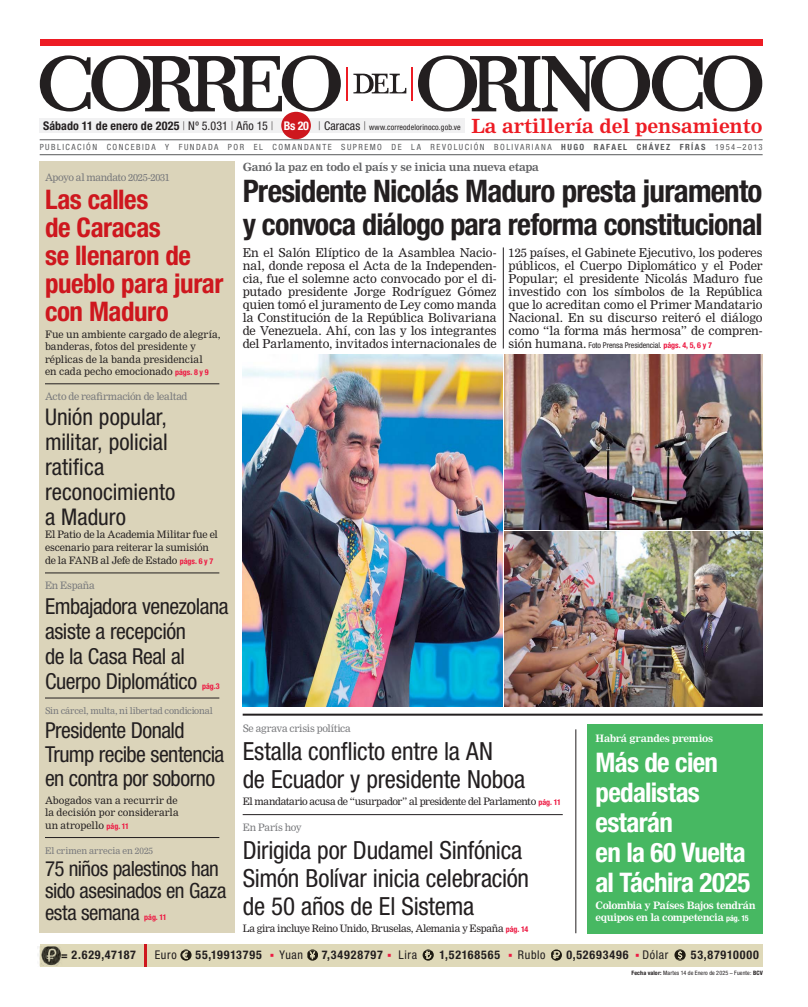
<style>
.page{position:relative;width:808px;height:1007px;background:#fff}
.page>*{position:absolute;margin:0;border:0;box-sizing:border-box;transform-origin:0 0}
.t1{font:700 condensed 31.1px "Helvetica Neue";letter-spacing:-.025em;color:#231f20}
.t2{font:700 condensed 30px "Helvetica Neue";letter-spacing:-.025em;color:#231f20}
.t3{font:700 condensed 27px/28px "Helvetica Neue";letter-spacing:-.015em;color:#ce171e}
.t4{font:700 condensed 27px/30px "Helvetica Neue";letter-spacing:-.025em;color:#fff}
.t5{font:condensed 25px/28px "Helvetica Neue";letter-spacing:-.01em;color:#231f20}
.t6{font:condensed 23px/25px "Helvetica Neue";color:#231f20}
.t7{font:condensed 22px/25px "Helvetica Neue";letter-spacing:-.025em;color:#231f20}
.t8{font:condensed 21px/22px "Helvetica Neue";letter-spacing:-.025em;color:#231f20}
.t9{font:700 19.1px "Nimrod MT Std";letter-spacing:-.005em;color:#ed1c24}
.t10{font:12px/13px "Nimrod MT Std";letter-spacing:-.005em;color:#231f20;text-align:justify}
.t11{font:700 condensed 12px "Helvetica Neue";letter-spacing:.065em;color:#231f20}
.t12{font:700 condensed 12px "Helvetica Neue";letter-spacing:.01em;color:#231f20}
.t13{font:condensed 12px "Helvetica Neue";letter-spacing:.05em;color:#231f20}
.t14{font:700 condensed 12px "Helvetica Neue";color:#fff}
.t15{font:700 11px "Nimrod MT Std";letter-spacing:-.03em;color:#636466}
.t16{font:10px/12.2px "Nimrod MT Std";letter-spacing:-.01em;color:#231f20}
.t17{font:10px "Nimrod MT Std";letter-spacing:-.025em;color:#77787b}
.t18{font:700 10px/12px "Nimrod MT Std";letter-spacing:-.04em;color:#fff}
.t19{font:10px "Nimrod MT Std";letter-spacing:-.04em;color:#231f20}
.t20{font:10px "Nimrod MT Std";letter-spacing:-.035em;color:#231f20}
.t21{font:9px "Nimrod MT Std";letter-spacing:-.01em;color:#77787b}
.t22{font:condensed 8.5px "Helvetica Neue";letter-spacing:.17em;color:#58595b}
.t23{font:condensed 8px "Helvetica Neue";letter-spacing:.01em;color:#231f20}
.t24{font:700 condensed 8px "Helvetica Neue";letter-spacing:-.005em;color:#ed1942}
.t25{font:condensed 6px "Helvetica Neue";letter-spacing:.02em;color:#231f20}
.s1{font-weight:100}
.s2{font-weight:400}
.s3{font-weight:100;font-size:12px}
.s4{font-size:12px}
.s5{font-weight:700}
.s6{font-family:"Helvetica Neue";font-weight:700;font-stretch:condensed;font-size:8px;color:#ed1942}
.s7{font-family:"Nimrod MT Std";font-stretch:normal;font-size:12px}
.s8{font-weight:700;color:#ed1942}
.s9{font-family:"Helvetica Neue";font-stretch:condensed;font-size:8px}
.s10{font-size:11px}
</style>
<div class="page">
<div style="left:587px;top:724px;width:176px;height:209px;background:#47b862"></div>
<div style="left:40px;top:944px;width:723px;height:23px;background:#dfd9b9"></div>
<div style="left:40px;top:119px;width:425px;height:14px;background:#f1f1f2"></div>
<div style="left:40px;top:40px;width:722px;height:6px;background:#ed1c24"></div>
<svg style="left:418px;top:55px;width:344px;height:57px"></svg>
<svg style="left:40px;top:55px;width:301px;height:57px"></svg>
<svg style="left:353px;top:73px;width:53px;height:21px"></svg>
<hr style="left:347px;top:67px;width:1px;height:34px;background:#ed1c24">
<hr style="left:411px;top:67px;width:2px;height:34px;background:#ed1c24">
<hr style="left:40px;top:154px;width:723px;height:1px;background:#58595b">
<hr style="left:40px;top:139px;width:723px;height:1px;background:#58595b">
<hr style="left:144px;top:944px;width:3px;height:23px;background:#ce171e">
<img style="left:37px;top:946px;width:24px;height:20px">
<svg style="left:58px;top:954px;width:4px;height:5px"></svg>
<svg style="left:180px;top:949px;width:12px;height:11px"></svg>
<svg style="left:307px;top:949px;width:11px;height:11px"></svg>
<svg style="left:423px;top:949px;width:11px;height:11px"></svg>
<svg style="left:551px;top:949px;width:11px;height:11px"></svg>
<svg style="left:674px;top:949px;width:12px;height:11px"></svg>
<div style="left:281px;top:112px;width:30px;height:27px;background:#ce171e;border-radius:50%"></div>
<hr style="left:575px;top:729px;width:1px;height:204px;background:#231f20">
<hr style="left:503px;top:247px;width:1px;height:101px;background:#231f20">
<hr style="left:243px;top:713px;width:520px;height:2px;background:#231f20">
<img style="left:243px;top:355px;width:259px;height:351px">
<hr style="left:243px;top:814px;width:320px;height:1px;background:#231f20">
<div style="left:39px;top:162px;width:196px;height:771px;background:#dbd4ba"></div>
<hr style="left:45px;top:383px;width:174px;height:1px;background:#231f20">
<hr style="left:45px;top:572px;width:174px;height:1px;background:#231f20">
<hr style="left:45px;top:697px;width:174px;height:1px;background:#231f20">
<hr style="left:45px;top:837px;width:174px;height:1px;background:#231f20">
<img style="left:505px;top:354px;width:258px;height:175px">
<img style="left:505px;top:531px;width:258px;height:175px">
<p class="t12" style="left:43px;top:122px;width:232px">Sábado 11 de enero de 2025 <span class="s1">|</span> <span class="s2">Nº 5.031</span> <span class="s1">|</span> <span class="s2">Año 15</span> <span class="s1">|</span></p>
<p class="t23" style="left:318px;top:124px;width:144px"><span class="s3">|</span> <span class="s4">Caracas</span> <span class="s3">|</span> www.correodelorinoco.gob.ve</p>
<h3 class="t9" style="left:471px;top:117px;width:293px">La artillería del pensamiento</h3>
<p class="t22" style="left:40px;top:144px;width:724px">PUBLICACIÓN CONCEBIDA Y FUNDADA POR EL COMANDANTE SUPREMO DE LA REVOLUCIÓN BOLIVARIANA <span class="s5">HUGO RAFAEL CHÁVEZ FRÍAS</span> 1954–2013</p>
<p class="t14" style="left:284px;top:121px;width:27px">Bs 20</p>
<p class="t17" style="left:45px;top:172px;width:126px">Apoyo al mandato 2025-2031</p>
<h3 class="t3" style="left:45px;top:188px;width:180px">Las calles<br>de Caracas<br>se llenaron de pueblo para jurar con Maduro</h3>
<p class="t16" style="left:45px;top:329px;width:177px">Fue un ambiente cargado de alegría, banderas, fotos del presidente y réplicas de la banda presidencial<br>en cada pecho emocionado <span class="s6">págs. 8 y 9</span></p>
<p class="t17" style="left:45px;top:391px;width:144px">Acto de reafirmación de lealtad</p>
<h3 class="t6" style="left:45px;top:407px;width:132px">Unión popular, militar, policial ratifica reconocimiento a Maduro</h3>
<p class="t16" style="left:45px;top:528px;width:174px;line-height:13px">El Patio de la Academia Militar fue el escenario para reiterar la sumisión de la FANB al Jefe de Estado <span class="s6">págs. 6 y 7</span></p>
<p class="t17" style="left:45px;top:580px;width:51px">En España</p>
<h3 class="t7" style="left:45px;top:596px;width:185px">Embajadora venezolana asiste a recepción<br>de la Casa Real al<br>Cuerpo Diplomático</h3>
<p class="t24" style="left:202px;top:683px;width:19px">pág.3</p>
<p class="t21" style="left:45px;top:706px;width:169px">Sin cárcel, multa, ni libertad condicional</p>
<h3 class="t7" style="left:45px;top:721px;width:181px;line-height:24px">Presidente Donald<br>Trump recibe sentencia en contra por soborno</h3>
<p class="t16" style="left:45px;top:795px;width:135px;text-align:justify">Abogados van a recurrir de la decisión por considerarla un atropello <span class="s6">pág. 11</span></p>
<p class="t21" style="left:45px;top:846px;width:110px">El crimen arrecia en 2025</p>
<h3 class="t8" style="left:45px;top:859px;width:183px">75 niños palestinos han sido asesinados en Gaza esta semana</h3>
<p class="t24" style="left:144px;top:913px;width:24px">pág. 11</p>
<p class="t15" style="left:243px;top:162px;width:298px">Ganó la paz en todo el país y se inicia una nueva etapa</p>
<h1 class="t1" style="left:243px;top:180px;width:521px">Presidente Nicolás Maduro presta juramento</h1>
<h2 class="t2" style="left:243px;top:214px;width:521px">y convoca diálogo para reforma constitucional</h2>
<p class="t10" style="left:243px;top:247px;width:255px">En el Salón Elíptico de la Asamblea Nacio&shy;nal, donde reposa el Acta de la Independen&shy;cia, fue el solemne acto convocado por el di&shy;putado presidente Jorge Rodríguez Gómez quien tomó el juramento de Ley como manda la Constitución de la República Bolivariana de Venezuela. Ahí, con las y los integrantes del Parlamento, invitados internacionales de</p>
<p class="t10" style="left:509px;top:247px;width:255px">125 países, el Gabinete Ejecutivo, los poderes públicos, el Cuerpo Diplomático y el Poder Popular; el presidente Nicolás Maduro fue investido con los símbolos de la República que lo acreditan como el Primer Mandatario Nacional. En su discurso reiteró el diálogo como “la forma más hermosa” de compren-</p>
<p class="t23" style="left:509px;top:342px;width:205px"><span class="s7">sión humana.</span> Foto Prensa Presidencial. <span class="s8">págs. 4, 5, 6 y 7</span></p>
<p class="t17" style="left:243px;top:724px;width:110px">Se agrava crisis política</p>
<h3 class="t5" style="left:243px;top:740px;width:284px">Estalla conflicto entre la AN<br>de Ecuador y presidente Noboa</h3>
<p class="t19" style="left:243px;top:797px;width:320px">El mandatario acusa de “usurpador” al presidente del Parlamento <span class="s6">pág. 11</span></p>
<p class="t17" style="left:243px;top:822px;width:60px">En París hoy</p>
<h3 class="t5" style="left:243px;top:838px;width:288px">Dirigida por Dudamel Sinfónica<br>Simón Bolívar inicia celebración de 50 años de El Sistema</h3>
<p class="t20" style="left:243px;top:923px;width:287px">La gira incluye Reino Unido, Bruselas, Alemania y España <span class="s6">pág. 14</span></p>
<p class="t18" style="left:595px;top:733px;width:119px">Habrá grandes premios</p>
<h3 class="t4" style="left:595px;top:750px;width:156px">Más de cien pedalistas estarán<br>en la 60 Vuelta al Táchira 2025</h3>
<p class="t18" style="left:595px;top:900px;width:162px">Colombia y Países Bajos tendrán equipos en la competencia <span class="s9">pág. 15</span></p>
<p class="t11" style="left:61px;top:950px;width:76px"><span class="s10">=</span> 2.629,47187</p>
<p class="t13" style="left:155px;top:950px;width:23px">Euro</p>
<p class="t11" style="left:195px;top:950px;width:68px">55,19913795</p>
<p class="t13" style="left:279px;top:950px;width:25px">Yuan</p>
<p class="t11" style="left:322px;top:950px;width:63px">7,34928797</p>
<p class="t13" style="left:398px;top:950px;width:20px">Lira</p>
<p class="t11" style="left:439px;top:950px;width:62px">1,52168565</p>
<p class="t13" style="left:518px;top:950px;width:29px">Rublo</p>
<p class="t11" style="left:566px;top:950px;width:104px">0,52693496 <span class="s2">Dólar</span></p>
<p class="t11" style="left:691px;top:950px;width:70px">53,87910000</p>
<p class="t25" style="left:631px;top:970px;width:133px"><span class="s5">Fecha valor:</span> Martes 14 de Enero de 2025 – Fuente: <span class="s5">BCV</span></p>
</div>
